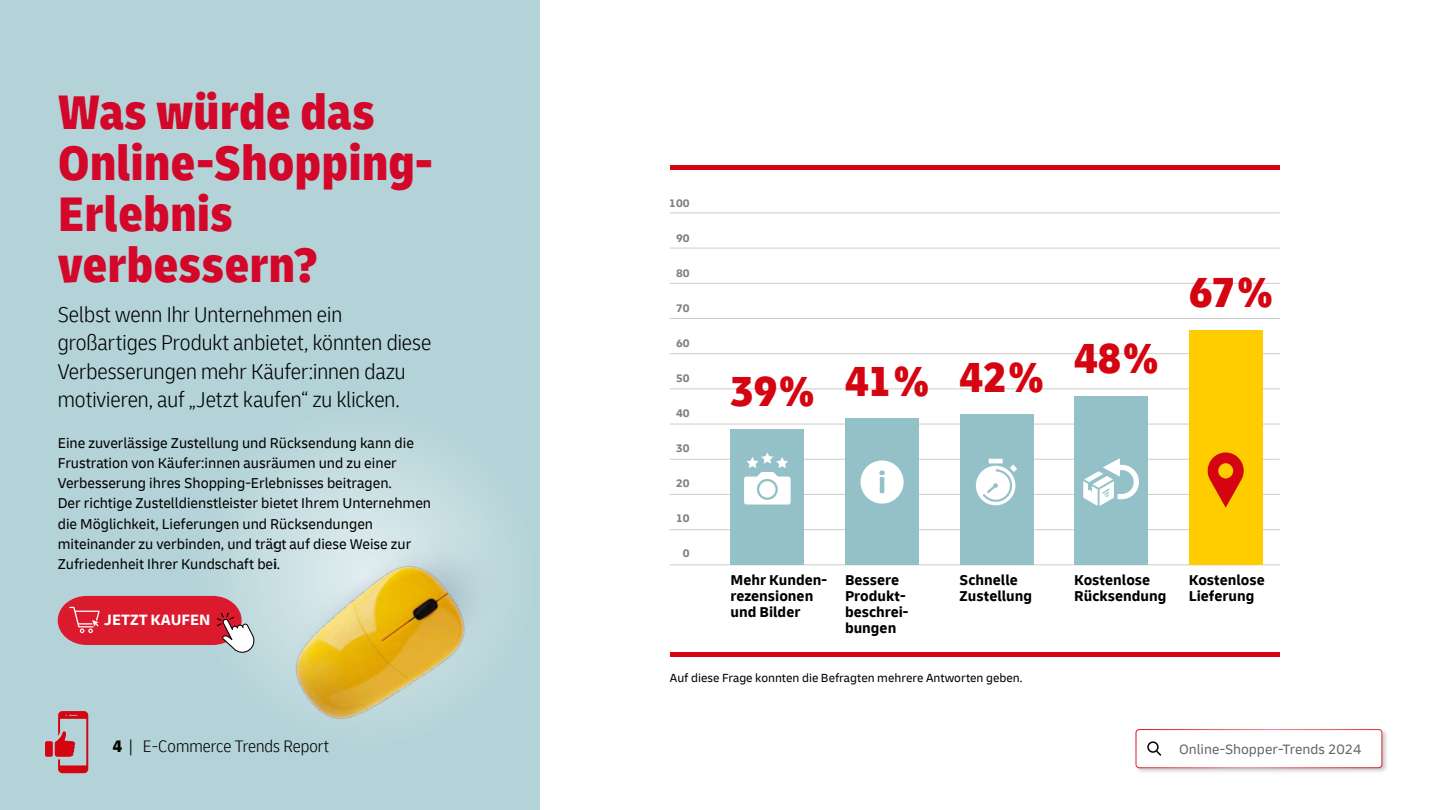
<style>
.page{position:relative;width:1440px;height:810px;background:#fff}
.page>*{position:absolute;margin:0;border:0;box-sizing:border-box;transform-origin:0 0}
.t1{font:900 condensed 51px/51px "Delivery";color:#d3072a}
.t2{font:900 condensed 44.25px "Delivery";letter-spacing:-.02em;color:#d40511}
.t3{font:300 condensed 22.5px/28.5px "Delivery";color:#000}
.t4{font:300 condensed 17.55px "Delivery";color:#000}
.t5{font:700 15.75px "Delivery";color:#fff}
.t6{font:15px/20.2px "Delivery";color:#000}
.t7{font:700 15px/15.8px "Delivery";color:#000}
.t8{font:14.25px "Delivery";color:#666}
.t9{font:12.38px "Delivery";color:#000}
.t10{font:700 11.48px "Delivery";color:#808080}
.s1{font-weight:900}
</style>
<div class="page">
<div style="left:1134px;top:727px;width:255px;height:47px;background:#000;opacity:.3"></div>
<div style="left:1136px;top:730px;width:246px;height:38px;background:#fff;border-radius:3px"></div>
<div style="left:1136px;top:729px;width:246px;height:39px;border:1px solid #d40511;border-radius:3px"></div>
<div style="left:1147px;top:741px;width:12px;height:12px;border:2px solid #000;border-radius:50%"></div>
<svg style="left:1155px;top:749px;width:7px;height:7px"></svg>
<div style="left:0;top:0;width:540px;height:810px;background:#b4d3d8"></div>
<svg style="left:193px;top:405px;width:344px;height:343px;fill:#bdd8dd"></svg>
<hr style="left:670px;top:529px;width:610px;height:1px;background:#ccc">
<hr style="left:670px;top:494px;width:610px;height:1px;background:#ccc">
<hr style="left:670px;top:459px;width:610px;height:1px;background:#ccc">
<hr style="left:670px;top:424px;width:610px;height:1px;background:#ccc">
<hr style="left:670px;top:388px;width:610px;height:1px;background:#ccc">
<hr style="left:670px;top:353px;width:610px;height:1px;background:#ccc">
<hr style="left:670px;top:318px;width:610px;height:1px;background:#ccc">
<hr style="left:670px;top:283px;width:610px;height:1px;background:#ccc">
<hr style="left:670px;top:248px;width:610px;height:1px;background:#ccc">
<hr style="left:670px;top:213px;width:610px;height:1px;background:#ccc">
<hr style="left:670px;top:564px;width:610px;height:1px;background:#ccc">
<hr style="left:670px;top:166px;width:610px;height:4px;background:#d40511">
<hr style="left:670px;top:653px;width:610px;height:4px;background:#d40511">
<div style="left:730px;top:429px;width:74px;height:136px;background:#94c1c8"></div>
<div style="left:845px;top:418px;width:74px;height:147px;background:#94c1c8"></div>
<div style="left:960px;top:415px;width:73px;height:150px;background:#94c1c8"></div>
<div style="left:1074px;top:396px;width:74px;height:169px;background:#94c1c8"></div>
<div style="left:1189px;top:330px;width:74px;height:235px;background:#fc0"></div>
<div style="left:45px;top:741px;width:8px;height:16px;background:#d40511;border-radius:2px"></div>
<svg style="left:55px;top:711px;width:33px;height:62px"></svg>
<svg style="left:1208px;top:452px;width:36px;height:56px"></svg>
<svg style="left:861px;top:460px;width:43px;height:44px"></svg>
<svg style="left:976px;top:459px;width:41px;height:46px"></svg>
<svg style="left:744px;top:452px;width:47px;height:53px"></svg>
<svg style="left:1083px;top:458px;width:56px;height:48px"></svg>
<svg style="left:58px;top:596px;width:198px;height:57px"></svg>
<svg style="left:276px;top:536px;width:243px;height:186px"></svg>
<img style="left:287px;top:537px;width:200px;height:182px">
<h1 class="t1" style="left:58px;top:86px;width:377px">Was würde das<br>Online-Shopping-<br>Erlebnis verbessern?</h1>
<h3 class="t3" style="left:58px;top:301px;width:375px">Selbst wenn Ihr Unternehmen ein großartiges Produkt anbietet, könnten diese Verbesserungen mehr Käufer:innen dazu motivieren, auf „Jetzt kaufen“ zu klicken.</h3>
<p class="t6" style="left:58px;top:432px;width:375px">Eine zuverlässige Zustellung und Rücksendung kann die Frustration von Käufer:innen ausräumen und zu einer Verbesserung ihres Shopping-Erlebnisses beitragen.<br>Der richtige Zustelldienstleister bietet Ihrem Unternehmen die Möglichkeit, Lieferungen und Rücksendungen miteinander zu verbinden, und trägt auf diese Weise zur Zufriedenheit Ihrer Kundschaft bei.</p>
<p class="t5" style="left:104px;top:611px;width:108px">JETZT KAUFEN</p>
<p class="t4" style="left:113px;top:735px;width:218px"><span class="s1">4</span> | E-Commerce Trends Report</p>
<p class="t10" style="left:669px;top:196px;width:22px">100</p>
<p class="t10" style="left:676px;top:231px;width:15px">90</p>
<p class="t10" style="left:676px;top:266px;width:15px">80</p>
<p class="t10" style="left:676px;top:301px;width:15px">70</p>
<p class="t10" style="left:676px;top:336px;width:15px">60</p>
<p class="t10" style="left:676px;top:371px;width:15px">50</p>
<p class="t10" style="left:676px;top:406px;width:15px">40</p>
<p class="t10" style="left:676px;top:441px;width:15px">30</p>
<p class="t10" style="left:676px;top:477px;width:15px">20</p>
<p class="t10" style="left:676px;top:512px;width:15px">10</p>
<p class="t10" style="left:683px;top:547px;width:8px">0</p>
<h2 class="t2" style="left:730px;top:355px;width:315px">39% 41% 42%</h2>
<p class="t7" style="left:730px;top:572px;width:98px">Mehr Kunden&shy;rezensionen und Bilder</p>
<p class="t7" style="left:960px;top:572px;width:74px">Schnelle<br>Zustellung</p>
<p class="t7" style="left:845px;top:572px;width:65px">Bessere<br>Produkt&shy;beschrei&shy;bungen</p>
<p class="t9" style="left:670px;top:671px;width:354px">Auf diese Frage konnten die Befragten mehrere Antworten geben.</p>
<h2 class="t2" style="left:1074px;top:332px;width:86px">48%</h2>
<h2 class="t2" style="left:1189px;top:266px;width:86px">67%</h2>
<p class="t7" style="left:1074px;top:572px;width:94px">Kostenlose<br>Rücksendung</p>
<p class="t7" style="left:1189px;top:572px;width:78px">Kostenlose<br>Lieferung</p>
<p class="t8" style="left:1179px;top:740px;width:184px">Online-Shopper-Trends 2024</p>
</div>
